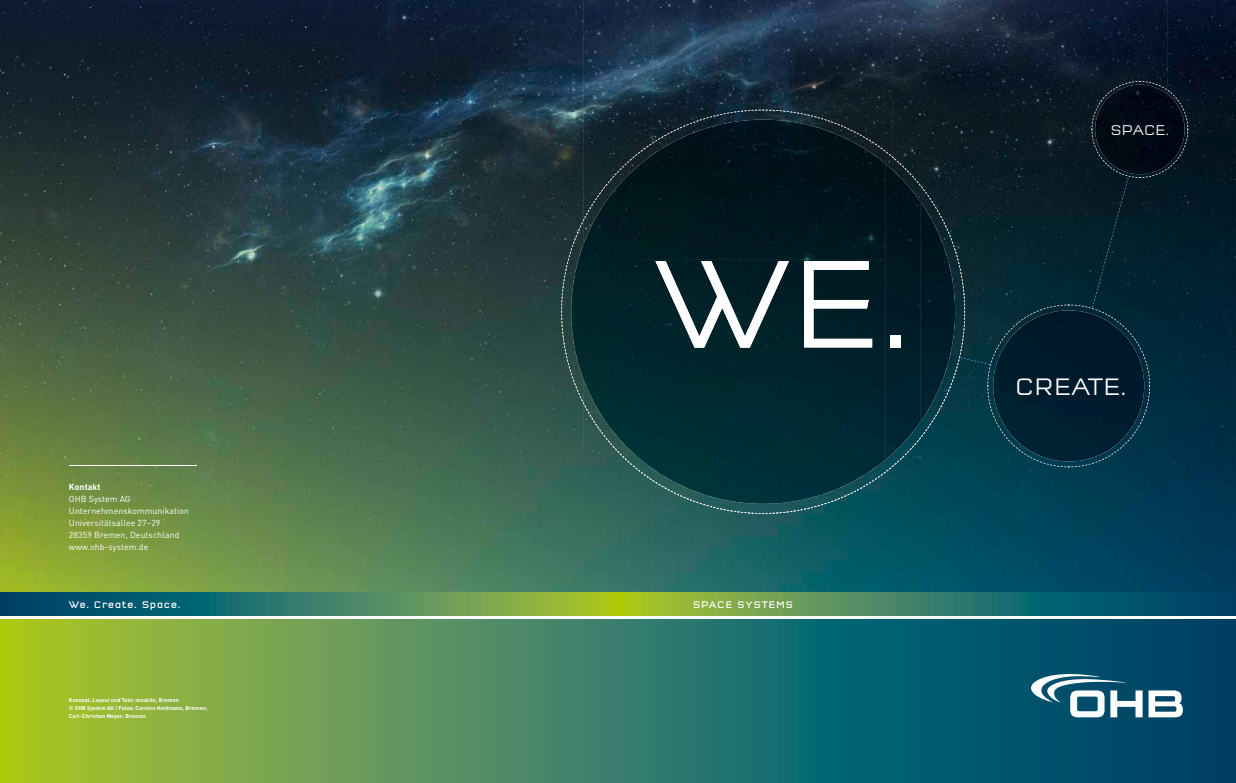
<style>
.page{position:relative;width:1236px;height:783px;background:#fff}
.page>*{position:absolute;margin:0;border:0;box-sizing:border-box;transform-origin:0 0}
.t1{font:300 condensed 129.3px "Q Type OT";color:#fff}
.t2{font:300 condensed 24.8px "Q Type OT";letter-spacing:.01em;color:#fff}
.t3{font:300 condensed 14.7px "Q Type OT";letter-spacing:.01em;color:#fff}
.t4{font:condensed 10px "Q Type OT";letter-spacing:.055em;color:#fff}
.t5{font:8.7px/12px "DIN";letter-spacing:.01em;color:#fff}
.t6{font:700 8.7px "DIN";letter-spacing:.01em;color:#fff}
.t7{font:700 5.5px/8px "DIN";letter-spacing:.01em;color:#fff}
</style>
<div class="page">
<svg style="left:0;top:619px;width:1236px;height:163px;background:#41815d"></svg>
<img style="left:0;top:0;width:480px;height:592px">
<img style="left:480px;top:446px;width:206px;height:146px">
<img style="left:686px;top:480px;width:447px;height:112px">
<img style="left:1133px;top:137px;width:103px;height:455px">
<div style="left:965px;top:467px;width:168px;height:13px;background:#003d53"></div>
<img style="left:480px;top:0;width:103px;height:446px">
<img style="left:927px;top:0;width:103px;height:110px">
<img style="left:1099px;top:0;width:34px;height:81px">
<img style="left:1030px;top:0;width:69px;height:81px">
<img style="left:583px;top:0;width:35px;height:110px">
<img style="left:893px;top:0;width:34px;height:110px">
<img style="left:618px;top:0;width:34px;height:110px">
<img style="left:652px;top:0;width:34px;height:110px">
<img style="left:824px;top:0;width:69px;height:110px">
<img style="left:686px;top:0;width:138px;height:110px">
<img style="left:1168px;top:0;width:68px;height:137px">
<img style="left:1133px;top:0;width:35px;height:81px">
<svg style="left:1031px;top:673px;width:152px;height:44px"></svg>
<svg style="left:618px;top:592px;width:618px;height:24px;background:#40805d"></svg>
<svg style="left:561px;top:110px;width:404px;height:403px;background:#193f43"></svg>
<img style="left:641px;top:120px;width:245px;height:383px">
<img style="left:606px;top:163px;width:35px;height:297px">
<img style="left:885px;top:163px;width:36px;height:297px">
<img style="left:571px;top:201px;width:35px;height:221px">
<img style="left:920px;top:201px;width:35px;height:221px">
<svg style="left:960px;top:81px;width:228px;height:386px;background:#05222f"></svg>
<svg style="left:0;top:592px;width:618px;height:24px;background:#3f805d"></svg>
<hr style="left:69px;top:465px;width:128px;height:1px;background:#fff">
<h3 class="t6" style="left:69px;top:481px;width:33px">Kontakt</h3>
<h3 class="t5" style="left:69px;top:492px;width:122px">OHB System AG<br>Unternehmenskommunikation<br>Universitätsallee 27–29<br>28359 Bremen, Deutschland www.ohb-system.de</h3>
<h3 class="t4" style="left:69px;top:598px;width:113px">We. Create. Space.</h3>
<p class="t7" style="left:69px;top:695px;width:140px">Konzept, Layout und Text: moskito, Bremen<br>© OHB System AG | Fotos: Carsten Heidmann, Bremen;<br>Carl-Christian Meyer, Bremen</p>
<h1 class="t1" style="left:654px;top:227px;width:260px">WE.</h1>
<h3 class="t4" style="left:693px;top:598px;width:102px">SPACE SYSTEMS</h3>
<h3 class="t3" style="left:1110px;top:121px;width:61px">SPACE.</h3>
<h2 class="t2" style="left:1015px;top:372px;width:113px">CREATE.</h2>
</div>
